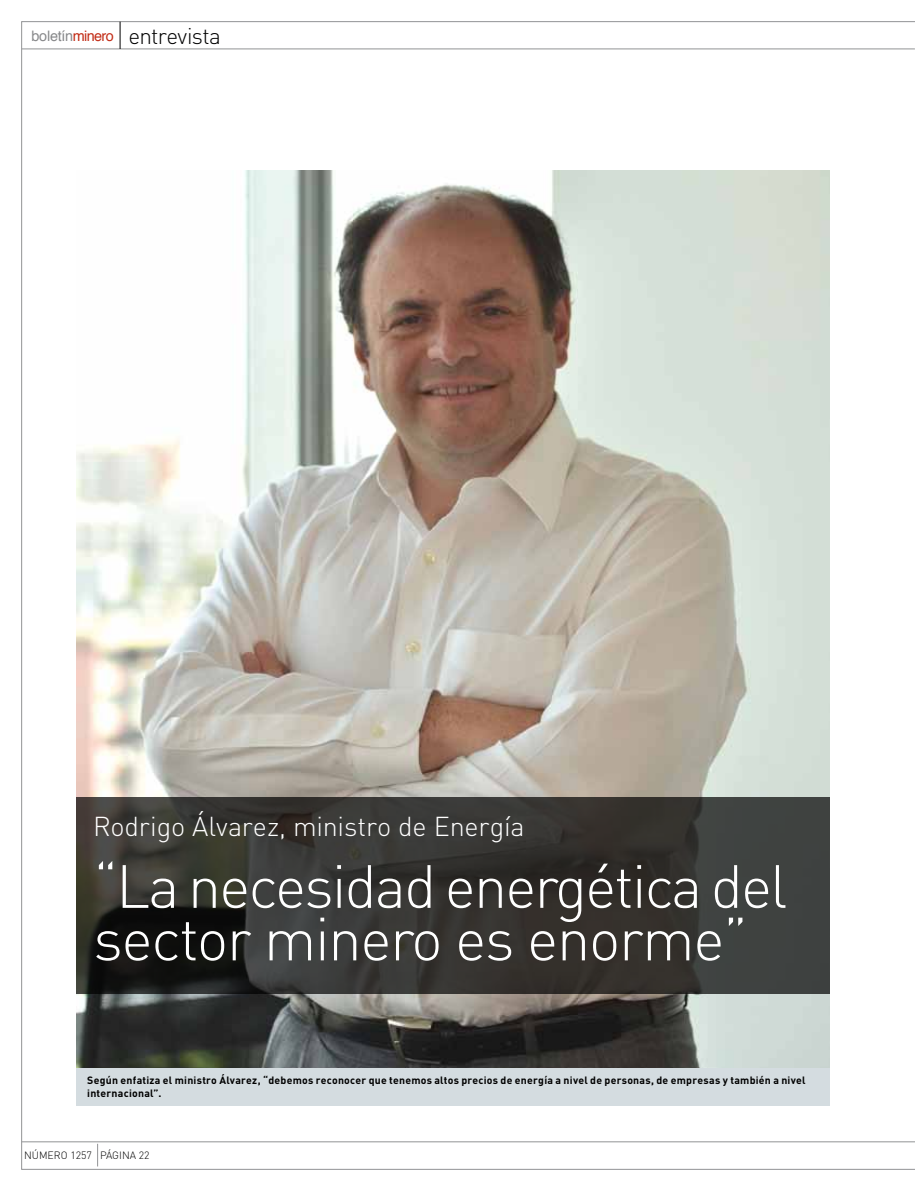
<style>
.page{position:relative;width:915px;height:1191px;background:#fff}
.page>*{position:absolute;margin:0;border:0;box-sizing:border-box;transform-origin:0 0}
.t1{font:300 60px/52.5px "DIN";letter-spacing:-.03em;color:#fff}
.t2{font:300 27px "DIN";letter-spacing:-.01em;color:#fff}
.t3{font:300 22.5px "DIN";letter-spacing:-.03em;color:#000}
.t4{font:700 10.5px/13.5px "DIN";letter-spacing:.02em;color:#000}
.t5{font:300 10.5px "DIN";color:#000}
.s1{font-family:"Helvetica";font-weight:400;font-size:14.4px;color:#87888a}
.s2{font-family:"Helvetica";font-weight:400;font-size:14.4px;color:#c22c16}
</style>
<div class="page">
<hr style="left:22px;top:1141px;width:892px;height:1px;background:#929395">
<hr style="left:22px;top:49px;width:892px;height:1px;background:#929395">
<svg style="left:97px;top:1143px;width:1px;height:23px"></svg>
<svg style="left:120px;top:22px;width:1px;height:27px"></svg>
<img style="left:77px;top:170px;width:752px;height:898px">
<div style="left:77px;top:1068px;width:752px;height:38px;background:#d4dce0"></div>
<svg style="left:77px;top:797px;width:752px;height:196px;background:#353431"></svg>
<h3 class="t3" style="left:31px;top:22px;width:191px"><span class="s1">boletín</span><span class="s2">minero</span> entrevista</h3>
<h2 class="t2" style="left:93px;top:809px;width:432px">Rodrigo Álvarez, ministro de Energía</h2>
<h1 class="t1" style="left:93px;top:859px;width:695px">“La necesidad energética del sector minero es enorme”</h1>
<p class="t4" style="left:87px;top:1072px;width:719px">Según enfatiza el ministro Álvarez, “debemos reconocer que tenemos altos precios de energía a nivel de personas, de empresas y también a nivel internacional”.</p>
<p class="t5" style="left:24px;top:1148px;width:23px">número</p>
<p class="t5" style="left:70px;top:1148px;width:49px">1257 página</p>
<p class="t5" style="left:139px;top:1148px;width:12px">22</p>
</div>
